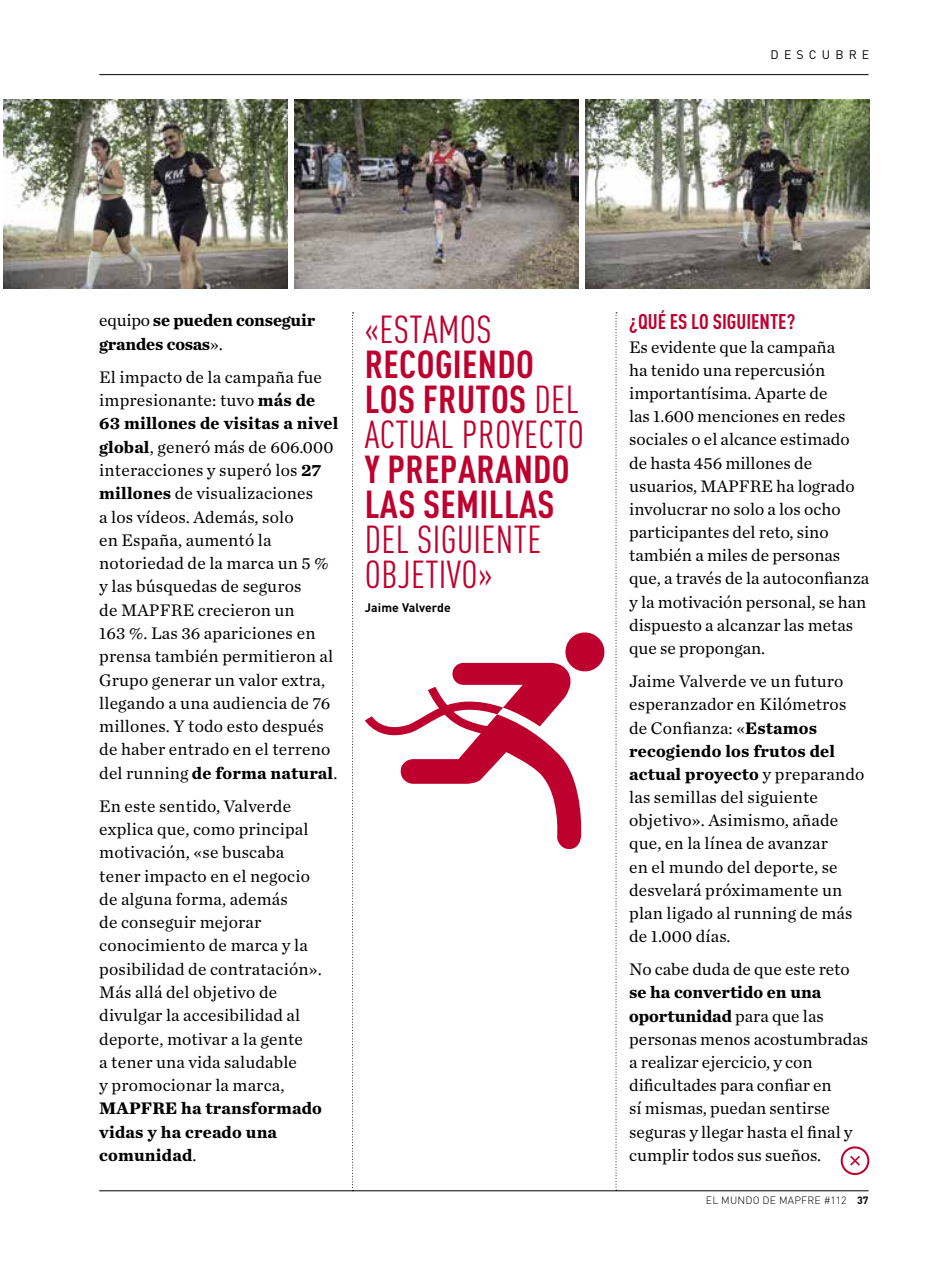
<style>
.page{position:relative;width:943px;height:1265px;background:#fff}
.page>*{position:absolute;margin:0;border:0;box-sizing:border-box;transform-origin:0 0}
.t1{font:700 38.5px/35px "DIN Cond";letter-spacing:.01em;color:#be002f}
.t2{font:38.5px/35px "DIN Cond";letter-spacing:.01em;color:#be002f}
.t3{font:700 21px "DIN Cond";color:#be002f}
.t4{font:17.5px/23.3px "Chronicle Text G1";letter-spacing:.01em;color:#000}
.t5{font:700 17.5px/23.3px "Chronicle Text G1";letter-spacing:.01em;color:#000}
.t6{font:700 17.5px/23.3px "Chronicle Text G1";letter-spacing:-.01em;color:#000}
.t7{font:700 12.25px "DIN Pro";letter-spacing:.01em;color:#000}
.t8{font:12.25px "DIN Pro";letter-spacing:.42em;color:#000}
.t9{font:300 10.5px "DIN Pro";letter-spacing:.02em;color:#000}
.s1{font-weight:400}
.s2{font-weight:700}
</style>
<div class="page">
<hr style="left:99px;top:74px;width:769px;height:1px;background:#000">
<hr style="left:99px;top:1190px;width:769px;height:1px;background:#000">
<svg style="left:615px;top:312px;width:2px;height:879px"></svg>
<svg style="left:352px;top:312px;width:1px;height:879px"></svg>
<img style="left:4px;top:99px;width:283px;height:189px">
<img style="left:585px;top:99px;width:284px;height:189px">
<img style="left:295px;top:99px;width:283px;height:189px">
<svg style="left:365px;top:632px;width:239px;height:218px"></svg>
<svg style="left:840px;top:1146px;width:30px;height:29px"></svg>
<p class="t8" style="left:770px;top:44px;width:100px">DESCUBRE</p>
<p class="t6" style="left:99px;top:308px;width:217px"><span class="s1">equipo</span> se pueden conseguir grandes cosas<span class="s1">».</span></p>
<p class="t4" style="left:99px;top:364px;width:240px">El impacto de la campaña fue impresionante: tuvo <span class="s2">más de<br>63 millones de visitas a nivel global</span>, generó más de 606.000 interacciones y superó los <span class="s2">27 millones</span> de visualizaciones<br>a los vídeos. Además, solo<br>en España, aumentó la notoriedad de la marca un 5 % y las búsquedas de seguros<br>de MAPFRE crecieron un<br>163 %. Las 36 apariciones en prensa también permitieron al<br>Grupo generar un valor extra, llegando a una audiencia de 76 millones. Y todo esto después de haber entrado en el terreno del running <span class="s2">de forma natural</span>.</p>
<p class="t4" style="left:99px;top:793px;width:224px">En este sentido, Valverde explica que, como principal motivación, «se buscaba tener impacto en el negocio de alguna forma, además<br>de conseguir mejorar conocimiento de marca y la posibilidad de contratación».<br>Más allá del objetivo de divulgar la accesibilidad al deporte, motivar a la gente<br>a tener una vida saludable<br>y promocionar la marca,</p>
<p class="t5" style="left:99px;top:1096px;width:224px">MAPFRE ha transformado vidas y ha creado una comunidad<span class="s1">.</span></p>
<h1 class="t2" style="left:365px;top:311px;width:128px">«ESTAMOS</h1>
<h1 class="t1" style="left:365px;top:346px;width:221px">RECOGIENDO<br>LOS FRUTOS <span class="s1">DEL<br>ACTUAL PROYECTO</span></h1>
<h1 class="t1" style="left:365px;top:451px;width:206px">Y PREPARANDO<br>LAS SEMILLAS</h1>
<h1 class="t2" style="left:365px;top:521px;width:178px">DEL SIGUIENTE<br>OBJETIVO»</h1>
<p class="t7" style="left:365px;top:598px;width:88px">Jaime Valverde</p>
<p class="t3" style="left:629px;top:309px;width:168px">¿QUÉ ES LO SIGUIENTE?</p>
<p class="t4" style="left:629px;top:334px;width:241px">Es evidente que la campaña<br>ha tenido una repercusión importantísima. Aparte de<br>las 1.600 menciones en redes sociales o el alcance estimado de hasta 456 millones de usuarios, MAPFRE ha logrado involucrar no solo a los ocho participantes del reto, sino también a miles de personas que, a través de la autoconfianza y la motivación personal, se han dispuesto a alcanzar las metas que se propongan.</p>
<p class="t4" style="left:629px;top:669px;width:237px">Jaime Valverde ve un futuro esperanzador en Kilómetros de Confianza: «<span class="s2">Estamos recogiendo los frutos del actual proyecto</span> y preparando las semillas del siguiente objetivo». Asimismo, añade que, en la línea de avanzar<br>en el mundo del deporte, se desvelará próximamente un plan ligado al running de más de 1.000 días.</p>
<p class="t4" style="left:629px;top:957px;width:222px">No cabe duda de que este reto</p>
<p class="t4" style="left:629px;top:980px;width:240px"><span class="s2">se ha convertido en una oportunidad</span> para que las personas menos acostumbradas a realizar ejercicio, y con dificultades para confiar en<br>sí mismas, puedan sentirse seguras y llegar hasta el final y cumplir todos sus sueños.</p>
<p class="t9" style="left:706px;top:1192px;width:164px">EL MUNDO DE MAPFRE #112 <span class="s2">37</span></p>
</div>
